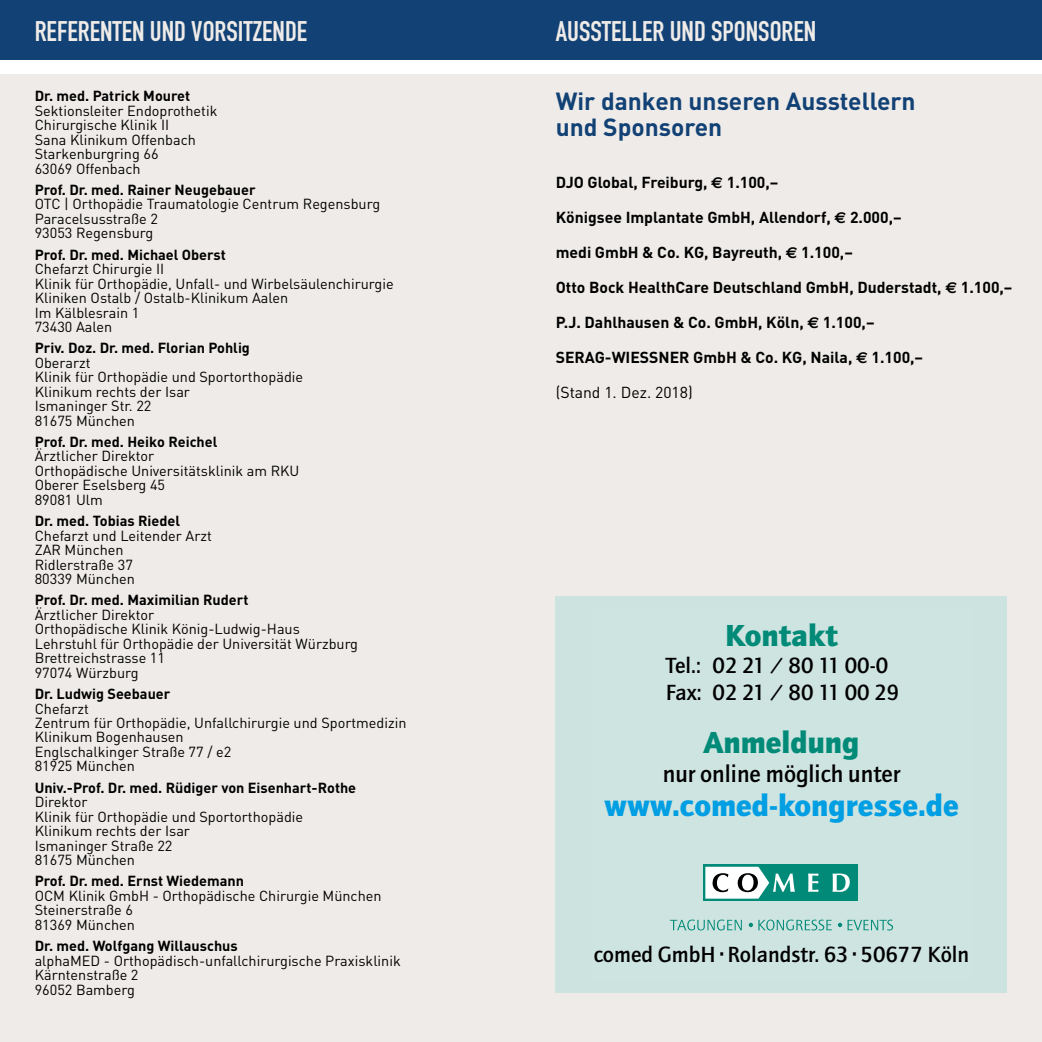
<style>
.page{position:relative;width:1042px;height:1042px;background:#fff}
.page>*{position:absolute;margin:0;border:0;box-sizing:border-box;transform-origin:0 0}
.t1{font:900 31.5px "Quay Sans";color:#009ee3}
.t2{font:900 31.5px "Quay Sans";color:#008a77}
.t3{font:28px "DIN Engschrift";color:#eeebe8}
.t4{font:700 24.5px/26.2px "DIN";color:#124175}
.t5{font:500 24.5px "Quay Sans";color:#000}
.t6{font:500 22.75px/27.3px "Quay Sans";color:#000}
.t7{font:700 15.75px "DIN";color:#000}
.t8{font:15.75px "DIN";color:#000}
.t9{font:14.35px/14.3px "DIN";color:#000}
.t10{font:700 14.35px "DIN";color:#000}
.s1{font-family:"Euro Sans"}
</style>
<div class="page">
<div style="left:521px;top:74px;width:521px;height:968px;background:#eeebe8"></div>
<div style="left:0;top:74px;width:521px;height:968px;background:#eeebe8"></div>
<div style="left:0;top:0;width:521px;height:60px;background:#124175"></div>
<div style="left:521px;top:0;width:521px;height:60px;background:#124175"></div>
<div style="left:556px;top:596px;width:451px;height:397px;background:#cde3e0"></div>
<svg style="left:670px;top:919px;width:72px;height:11px"></svg>
<svg style="left:749px;top:919px;width:83px;height:11px"></svg>
<svg style="left:838px;top:919px;width:55px;height:11px"></svg>
<div style="left:703px;top:864px;width:155px;height:36px;background:#008a77"></div>
<svg style="left:705px;top:867px;width:90px;height:31px"></svg>
<svg style="left:808px;top:873px;width:10px;height:19px"></svg>
<svg style="left:832px;top:873px;width:18px;height:19px"></svg>
<h2 class="t3" style="left:35px;top:15px;width:274px">REFERENTEN UND VORSITZENDE</h2>
<h2 class="t3" style="left:556px;top:15px;width:262px">AUSSTELLER UND SPONSOREN</h2>
<p class="t10" style="left:35px;top:87px;width:157px">Dr. med. Patrick Mouret</p>
<p class="t9" style="left:35px;top:103px;width:184px">Sektionsleiter Endoprothetik<br>Chirurgische Klinik II<br>Sana Klinikum Offenbach<br>Starkenburgring 66<br>63069 Offenbach</p>
<p class="t10" style="left:35px;top:180px;width:222px">Prof. Dr. med. Rainer Neugebauer</p>
<p class="t9" style="left:35px;top:197px;width:347px">OTC | Orthopädie Traumatologie Centrum Regensburg<br>Paracelsusstraße 2<br>93053 Regensburg</p>
<p class="t10" style="left:35px;top:245px;width:193px">Prof. Dr. med. Michael Oberst</p>
<p class="t9" style="left:35px;top:261px;width:360px">Chefarzt Chirurgie II<br>Klinik für Orthopädie, Unfall- und Wirbelsäulenchirurgie<br>Kliniken Ostalb / Ostalb-Klinikum Aalen<br>Im Kälblesrain 1<br>73430 Aalen</p>
<p class="t10" style="left:35px;top:339px;width:217px">Priv. Doz. Dr. med. Florian Pohlig</p>
<p class="t9" style="left:35px;top:355px;width:270px">Oberarzt<br>Klinik für Orthopädie und Sportorthopädie<br>Klinikum rechts der Isar<br>Ismaninger Str. 22<br>81675 München</p>
<p class="t10" style="left:35px;top:432px;width:184px">Prof. Dr. med. Heiko Reichel</p>
<p class="t9" style="left:35px;top:449px;width:266px">Ärztlicher Direktor<br>Orthopädische Universitätsklinik am RKU<br>Oberer Eselsberg 45<br>89081 Ulm</p>
<p class="t10" style="left:35px;top:512px;width:147px">Dr. med. Tobias Riedel</p>
<p class="t9" style="left:35px;top:528px;width:179px">Chefarzt und Leitender Arzt<br>ZAR München<br>Ridlerstraße 37<br>80339 München</p>
<p class="t10" style="left:35px;top:591px;width:215px">Prof. Dr. med. Maximilian Rudert</p>
<p class="t9" style="left:35px;top:607px;width:325px">Ärztlicher Direktor<br>Orthopädische Klinik König-Ludwig-Haus<br>Lehrstuhl für Orthopädie der Universität Würzburg<br>Brettreichstrasse 11<br>97074 Würzburg</p>
<p class="t10" style="left:35px;top:684px;width:137px">Dr. Ludwig Seebauer</p>
<p class="t9" style="left:35px;top:701px;width:373px">Chefarzt<br>Zentrum für Orthopädie, Unfallchirurgie und Sportmedizin<br>Klinikum Bogenhausen<br>Englschalkinger Straße 77 / e2<br>81925 München</p>
<p class="t10" style="left:35px;top:778px;width:323px">Univ.-Prof. Dr. med. Rüdiger von Eisenhart-Rothe</p>
<p class="t9" style="left:35px;top:794px;width:270px">Direktor<br>Klinik für Orthopädie und Sportorthopädie<br>Klinikum rechts der Isar<br>Ismaninger Straße 22<br>81675 München</p>
<p class="t10" style="left:35px;top:872px;width:211px">Prof. Dr. med. Ernst Wiedemann</p>
<p class="t9" style="left:35px;top:888px;width:348px">OCM Klinik GmbH - Orthopädische Chirurgie München<br>Steinerstraße 6<br>81369 München</p>
<p class="t10" style="left:35px;top:936px;width:205px">Dr. med. Wolfgang Willauschus</p>
<p class="t9" style="left:35px;top:953px;width:367px">alphaMED - Orthopädisch-unfallchirurgische Praxisklinik<br>Kärntenstraße 2<br>96052 Bamberg</p>
<h3 class="t4" style="left:556px;top:87px;width:361px">Wir danken unseren Ausstellern und Sponsoren</h3>
<p class="t7" style="left:556px;top:172px;width:224px">DJO Global, Freiburg, <span class="s1">€</span> 1.100,–</p>
<p class="t7" style="left:556px;top:207px;width:347px">Königsee Implantate GmbH, Allendorf, <span class="s1">€</span> 2.000,–</p>
<p class="t7" style="left:556px;top:242px;width:299px">medi GmbH &amp; Co. KG, Bayreuth, <span class="s1">€</span> 1.100,–</p>
<p class="t7" style="left:556px;top:277px;width:458px">Otto Bock HealthCare Deutschland GmbH, Duderstadt, <span class="s1">€</span> 1.100,–</p>
<p class="t7" style="left:556px;top:312px;width:320px">P.J. Dahlhausen &amp; Co. GmbH, Köln, <span class="s1">€</span> 1.100,–</p>
<p class="t7" style="left:556px;top:347px;width:369px">SERAG-WIESSNER GmbH &amp; Co. KG, Naila, <span class="s1">€</span> 1.100,–</p>
<p class="t8" style="left:556px;top:383px;width:139px">(Stand 1. Dez. 2018)</p>
<h1 class="t2" style="left:725px;top:617px;width:114px">Kontakt</h1>
<h3 class="t6" style="left:666px;top:652px;width:235px">Tel.: 02 21 / 80 11 00-0<br>Fax: 02 21 / 80 11 00 29</h3>
<h1 class="t2" style="left:703px;top:724px;width:157px">Anmeldung</h1>
<h3 class="t5" style="left:663px;top:760px;width:239px">nur online möglich unter</h3>
<h1 class="t1" style="left:604px;top:786px;width:356px">www.comed-kongresse.de</h1>
<h3 class="t6" style="left:594px;top:941px;width:377px">comed GmbH · Rolandstr. 63 · 50677 Köln</h3>
</div>
